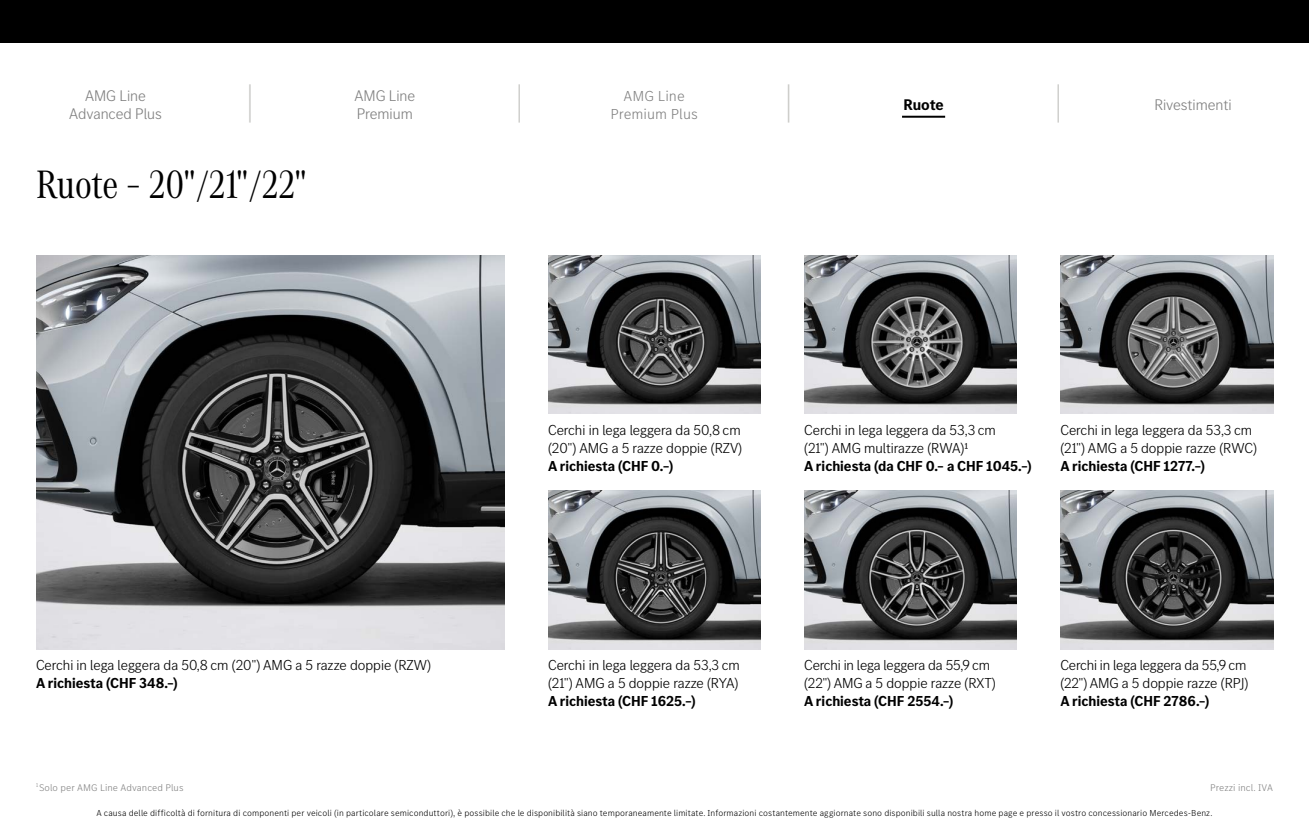
<style>
.page{position:relative;width:1309px;height:820px;background:#fff}
.page>*{position:absolute;margin:0;border:0;box-sizing:border-box;transform-origin:0 0}
.t1{font:300 45.6px "MB Corpo S Title";color:#c8c8c5;scale:.53 1}
.t2{font:41px "MB Corpo A Title Cond";color:#000}
.t3{font:300 16px/18px "MB Corpo S Title";color:#808080;text-align:center}
.t4{font:700 16px "MB Corpo S Title";letter-spacing:-.005em;color:#000}
.t5{font:300 15px/18px "MB Corpo S Title";color:#000}
.t6{font:700 15px "MB Corpo S Title";color:#000}
.t7{font:300 15px/18px "MB Corpo S Text";color:#808080;text-align:center}
.t8{font:300 10px "MB Corpo S Text";letter-spacing:.005em;color:#808080}
.t9{font:300 9px "MB Corpo S Text";letter-spacing:.01em;color:#000}
</style>
<div class="page">
<img style="left:36px;top:255px;width:469px;height:394px">
<img style="left:548px;top:255px;width:213px;height:159px">
<img style="left:804px;top:255px;width:213px;height:159px">
<img style="left:1060px;top:255px;width:213px;height:159px">
<img style="left:548px;top:490px;width:213px;height:159px">
<img style="left:804px;top:490px;width:213px;height:159px">
<img style="left:1060px;top:490px;width:213px;height:159px">
<div style="left:0;top:0;width:1309px;height:43px;background:#000"></div>
<hr style="left:902px;top:116px;width:43px;height:2px;background:#000">
<p class="t3" style="left:69px;top:86px;width:94px">AMG Line<br>Advanced Plus</p>
<h1 class="t1" style="left:248px;top:74px;width:11px">|</h1>
<p class="t3" style="left:354px;top:86px;width:62px;text-align:left">AMG Line<br>Premium</p>
<h1 class="t1" style="left:517px;top:74px;width:11px">|</h1>
<p class="t7" style="left:611px;top:86px;width:89px">AMG Line<br>Premium Plus</p>
<h1 class="t1" style="left:786px;top:74px;width:11px">|</h1>
<h2 class="t2" style="left:36px;top:157px;width:272px">Ruote – 20"/21"/22"</h2>
<p class="t4" style="left:903px;top:94px;width:42px">Ruote</p>
<h1 class="t1" style="left:1056px;top:74px;width:11px">|</h1>
<p class="t3" style="left:1154px;top:95px;width:79px">Rivestimenti</p>
<p class="t5" style="left:36px;top:655px;width:396px">Cerchi in lega leggera da 50,8 cm (20") AMG a 5 razze doppie (RZW)</p>
<p class="t6" style="left:36px;top:673px;width:143px">A richiesta (CHF 348.–)</p>
<p class="t5" style="left:548px;top:420px;width:196px">Cerchi in lega leggera da 50,8 cm (20") AMG a 5 razze doppie (RZV)</p>
<p class="t6" style="left:548px;top:456px;width:127px">A richiesta (CHF 0.–)</p>
<p class="t5" style="left:804px;top:420px;width:193px">Cerchi in lega leggera da 53,3 cm (21") AMG multirazze (RWA)1</p>
<p class="t6" style="left:804px;top:456px;width:229px">A richiesta (da CHF 0.– a CHF 1045.–)</p>
<p class="t5" style="left:1060px;top:420px;width:198px">Cerchi in lega leggera da 53,3 cm (21") AMG a 5 doppie razze (RWC)</p>
<p class="t6" style="left:1060px;top:456px;width:146px">A richiesta (CHF 1277.–)</p>
<p class="t5" style="left:548px;top:655px;width:193px">Cerchi in lega leggera da 53,3 cm (21") AMG a 5 doppie razze (RYA)</p>
<p class="t6" style="left:548px;top:691px;width:149px">A richiesta (CHF 1625.–)</p>
<p class="t5" style="left:804px;top:655px;width:193px">Cerchi in lega leggera da 55,9 cm (22") AMG a 5 doppie razze (RXT)</p>
<p class="t6" style="left:804px;top:691px;width:151px">A richiesta (CHF 2554.–)</p>
<p class="t5" style="left:1060px;top:655px;width:190px">Cerchi in lega leggera da 55,9 cm (22") AMG a 5 doppie razze (RPJ)</p>
<p class="t6" style="left:1060px;top:691px;width:150px">A richiesta (CHF 2786.–)</p>
<p class="t8" style="left:36px;top:781px;width:149px"><sup>1</sup> Solo per AMG Line Advanced Plus</p>
<p class="t8" style="left:1210px;top:781px;width:64px">Prezzi incl. IVA</p>
<p class="t9" style="left:96px;top:807px;width:1117px">A causa delle difficoltà di fornitura di componenti per veicoli (in particolare semiconduttori), è possibile che le disponibilità siano temporaneamente limitate. Informazioni costantemente aggiornate sono disponibili sulla nostra home page e presso il vostro concessionario Mercedes-Benz.</p>
</div>
